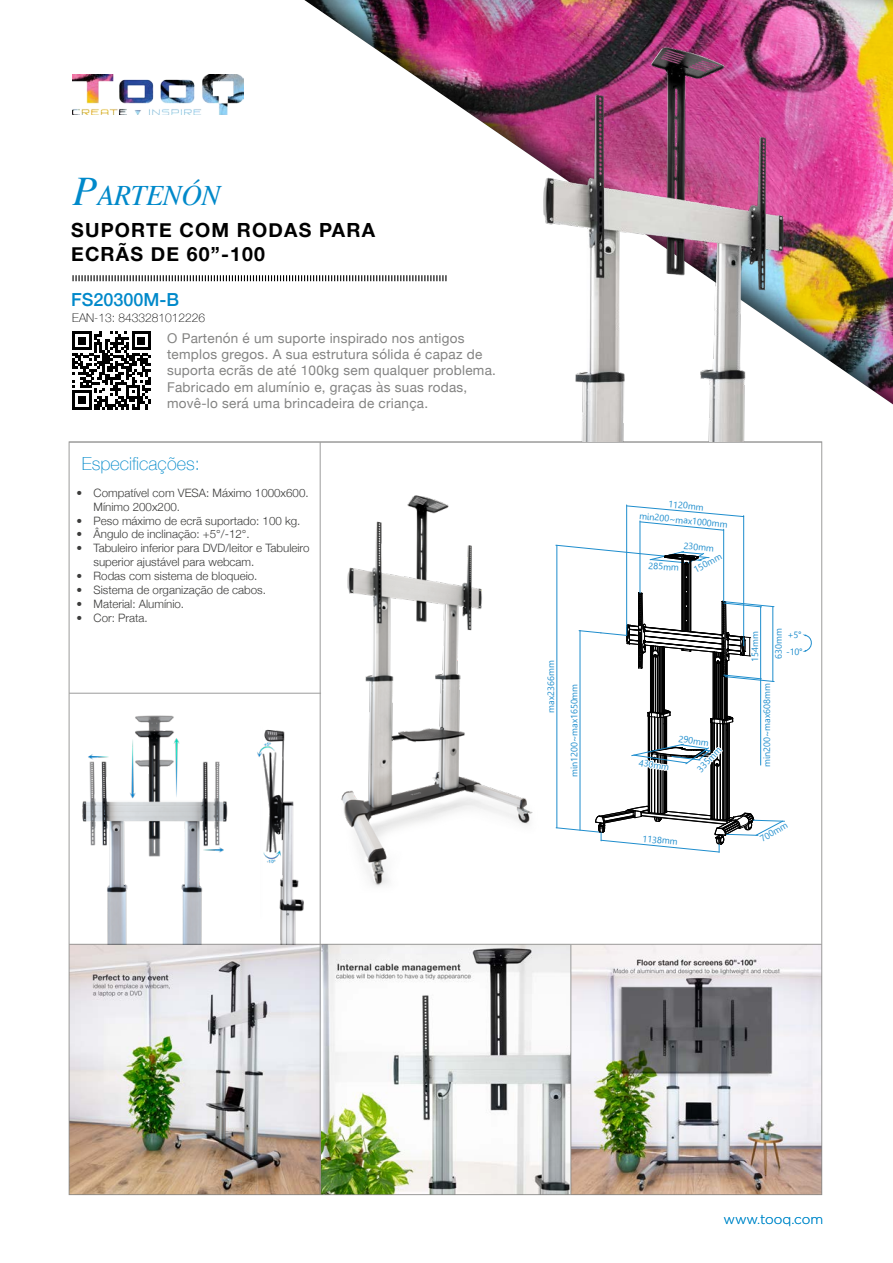
<style>
.page{position:relative;width:893px;height:1263px;background:#fff}
.page>*{position:absolute;margin:0;border:0;box-sizing:border-box;transform-origin:0 0}
.t1{font:italic 28.35px "Times";letter-spacing:-.015em;color:#0089ca}
.t2{font:700 19.5px/24px "Helvetica Neue";letter-spacing:.06em;color:#000}
.t3{font:100 18px "Helvetica Neue";color:#0089ca}
.t4{font:500 18px "Helvetica Neue";color:#0089ca}
.Estilo_de_párrafo_1{font:13.5px/16.2px "Helvetica Neue";letter-spacing:.02em;color:#838382}
.t5{font:300 13.5px "Gotham";letter-spacing:-.01em;color:#0089ca}
.t6{font:100 12px "Helvetica Neue";color:#000}
.t7{font:300 11.55px/13.8px "Helvetica Neue";color:#3c3c3b}
.t8{font:9.15px/17.7px "Leelawadee";color:#1e8dcd}
.s1{font-size:40.5px}
</style>
<div class="page">
<img style="left:71px;top:945px;width:749px;height:248px">
<hr style="left:571px;top:945px;width:1px;height:250px;background:#838382">
<hr style="left:320px;top:442px;width:1px;height:753px;background:#838382">
<hr style="left:69px;top:442px;width:753px;height:1px;background:#838382">
<hr style="left:69px;top:693px;width:252px;height:1px;background:#838382">
<hr style="left:69px;top:944px;width:753px;height:1px;background:#838382">
<div style="left:284px;top:0;width:609px;height:415px;background:#000;opacity:.75"></div>
<img style="left:72px;top:74px;width:172px;height:41px">
<img style="left:70px;top:693px;width:250px;height:251px">
<svg style="left:72px;top:275px;width:374px;height:6px"></svg>
<hr style="left:648px;top:716px;width:1px;height:96px;background:#000">
<hr style="left:649px;top:716px;width:1px;height:96px;background:#000">
<hr style="left:650px;top:646px;width:1px;height:66px;background:#000">
<hr style="left:651px;top:757px;width:1px;height:56px;background:#000">
<hr style="left:651px;top:717px;width:1px;height:34px;background:#000">
<hr style="left:651px;top:646px;width:1px;height:66px;background:#000">
<hr style="left:652px;top:646px;width:1px;height:66px;background:#000">
<hr style="left:653px;top:656px;width:1px;height:56px;background:#000">
<hr style="left:654px;top:717px;width:1px;height:34px;background:#000">
<hr style="left:654px;top:760px;width:1px;height:53px;background:#000">
<hr style="left:655px;top:657px;width:1px;height:55px;background:#000">
<hr style="left:657px;top:656px;width:1px;height:57px;background:#000">
<hr style="left:657px;top:717px;width:1px;height:33px;background:#000">
<hr style="left:657px;top:755px;width:1px;height:58px;background:#000">
<hr style="left:658px;top:717px;width:1px;height:33px;background:#000">
<hr style="left:658px;top:755px;width:1px;height:58px;background:#000">
<hr style="left:659px;top:647px;width:1px;height:66px;background:#000">
<hr style="left:660px;top:647px;width:1px;height:66px;background:#000">
<hr style="left:660px;top:717px;width:1px;height:33px;background:#000">
<hr style="left:660px;top:755px;width:1px;height:58px;background:#000">
<hr style="left:661px;top:647px;width:1px;height:66px;background:#000">
<hr style="left:662px;top:717px;width:1px;height:32px;background:#000">
<hr style="left:662px;top:755px;width:1px;height:58px;background:#000">
<hr style="left:662px;top:647px;width:1px;height:66px;background:#000">
<hr style="left:663px;top:717px;width:1px;height:32px;background:#000">
<hr style="left:663px;top:755px;width:1px;height:58px;background:#000">
<hr style="left:663px;top:647px;width:1px;height:66px;background:#000">
<hr style="left:664px;top:647px;width:1px;height:66px;background:#000">
<hr style="left:664px;top:756px;width:1px;height:56px;background:#000">
<hr style="left:664px;top:717px;width:1px;height:31px;background:#000">
<hr style="left:665px;top:717px;width:1px;height:32px;background:#000">
<hr style="left:665px;top:756px;width:1px;height:57px;background:#000">
<hr style="left:666px;top:716px;width:1px;height:33px;background:#000">
<hr style="left:666px;top:756px;width:1px;height:56px;background:#000">
<hr style="left:711px;top:723px;width:1px;height:96px;background:#000">
<hr style="left:712px;top:723px;width:1px;height:96px;background:#000">
<hr style="left:713px;top:652px;width:1px;height:66px;background:#000">
<hr style="left:714px;top:763px;width:1px;height:56px;background:#000">
<hr style="left:714px;top:723px;width:1px;height:38px;background:#000">
<hr style="left:714px;top:652px;width:1px;height:66px;background:#000">
<hr style="left:715px;top:652px;width:1px;height:66px;background:#000">
<hr style="left:716px;top:663px;width:1px;height:55px;background:#000">
<hr style="left:717px;top:723px;width:1px;height:36px;background:#000">
<hr style="left:717px;top:766px;width:1px;height:53px;background:#000">
<hr style="left:718px;top:663px;width:1px;height:56px;background:#000">
<hr style="left:720px;top:663px;width:1px;height:56px;background:#000">
<hr style="left:720px;top:724px;width:1px;height:96px;background:#000">
<hr style="left:721px;top:653px;width:1px;height:66px;background:#000">
<hr style="left:722px;top:676px;width:1px;height:43px;background:#000">
<hr style="left:723px;top:724px;width:1px;height:96px;background:#000">
<hr style="left:724px;top:676px;width:1px;height:44px;background:#000">
<hr style="left:724px;top:724px;width:1px;height:96px;background:#000">
<hr style="left:725px;top:676px;width:1px;height:43px;background:#000">
<hr style="left:725px;top:724px;width:1px;height:96px;background:#000">
<hr style="left:726px;top:662px;width:1px;height:57px;background:#000">
<hr style="left:727px;top:661px;width:1px;height:58px;background:#000">
<hr style="left:727px;top:723px;width:1px;height:96px;background:#000">
<hr style="left:728px;top:723px;width:1px;height:96px;background:#000">
<hr style="left:729px;top:723px;width:1px;height:96px;background:#000">
<svg style="left:647px;top:709px;width:24px;height:16px"></svg>
<svg style="left:710px;top:716px;width:23px;height:15px"></svg>
<hr style="left:580px;top:631px;width:1px;height:199px;background:#1e8dcd">
<hr style="left:640px;top:521px;width:1px;height:72px;background:#1e8dcd">
<hr style="left:723px;top:529px;width:1px;height:72px;background:#1e8dcd">
<hr style="left:760px;top:607px;width:1px;height:158px;background:#1e8dcd">
<hr style="left:626px;top:505px;width:1px;height:130px;background:#1e8dcd">
<hr style="left:743px;top:516px;width:1px;height:130px;background:#1e8dcd">
<svg style="left:626px;top:505px;width:119px;height:26px"></svg>
<hr style="left:557px;top:545px;width:1px;height:283px;background:#1e8dcd">
<svg style="left:556px;top:806px;width:229px;height:46px"></svg>
<svg style="left:555px;top:545px;width:220px;height:137px"></svg>
<hr style="left:687px;top:564px;width:1px;height:67px;background:#000">
<hr style="left:688px;top:564px;width:1px;height:67px;background:#000">
<svg style="left:631px;top:738px;width:94px;height:55px"></svg>
<svg style="left:802px;top:634px;width:10px;height:18px"></svg>
<img style="left:508px;top:39px;width:323px;height:403px">
<img style="left:341px;top:495px;width:192px;height:392px">
<svg style="left:72px;top:331px;width:79px;height:78px"></svg>
<p class="t1" style="left:72px;top:171px;width:149px"><span class="s1">P</span>ARTENÓN</p>
<p class="t2" style="left:71px;top:219px;width:305px">SUPORTE COM RODAS PARA<br>ECRÃS DE 60”-100</p>
<p class="t4" style="left:71px;top:286px;width:110px">FS20300M-B</p>
<p class="t6" style="left:72px;top:309px;width:134px">EAN-13: 8433281012226</p>
<p class="Estilo_de_párrafo_1" style="left:167px;top:331px;width:330px">O Partenón é um suporte inspirado nos antigos templos gregos. A sua estrutura sólida é capaz de suporta ecrãs de até 100kg sem qualquer problema.<br>Fabricado em alumínio e, graças às suas rodas, movê-lo será uma brincadeira de criança.</p>
<p class="t3" style="left:82px;top:450px;width:119px">Especificações:</p>
<p class="t7" style="left:94px;top:485px;width:217px;text-indent:-17px">• Compatível com VESA: Máximo 1000x600.<br>Mínimo 200x200.</p>
<p class="t7" style="left:77px;top:513px;width:225px">• Peso máximo de ecrã suportado: 100 kg.</p>
<p class="t7" style="left:77px;top:526px;width:175px">• Ângulo de inclinação: +5°/-12°.</p>
<p class="t7" style="left:94px;top:540px;width:217px;text-indent:-17px">• Tabuleiro inferior para DVD/leitor e Tabuleiro superior ajustável para webcam.</p>
<p class="t7" style="left:77px;top:568px;width:182px">• Rodas com sistema de bloqueio.</p>
<p class="t7" style="left:77px;top:582px;width:191px">• Sistema de organização de cabos.</p>
<p class="t7" style="left:77px;top:596px;width:109px">• Material: Alumínio.</p>
<p class="t7" style="left:77px;top:610px;width:73px">• Cor: Prata.</p>
<p class="t8" style="left:542px;top:713px;width:54px;rotate:-90deg">max2366mm</p>
<p class="t8" style="left:566px;top:777px;width:95px;rotate:-90deg">min1200~max1650mm</p>
<p class="t8" style="left:669px;top:495px;width:37px;rotate:5deg">1120mm</p>
<p class="t8" style="left:640px;top:507px;width:90px;rotate:6deg">min200~max1000mm</p>
<p class="t8" style="left:684px;top:537px;width:32px;rotate:5deg">230mm</p>
<p class="t8" style="left:649px;top:556px;width:32px;rotate:5deg">285mm</p>
<p class="t8" style="left:690px;top:562px;width:32px;rotate:-28deg">150mm</p>
<p class="t8" style="left:640px;top:754px;width:32px;rotate:9deg">430mm</p>
<p class="t8" style="left:680px;top:730px;width:32px;rotate:9deg">290mm</p>
<p class="t8" style="left:692px;top:764px;width:32px;rotate:-47deg">335mm</p>
<p class="t8" style="left:746px;top:662px;width:32px;rotate:-90deg">m451 m</p>
<p class="t8" style="left:770px;top:659px;width:32px;rotate:-90deg">630mm</p>
<p class="t8" style="left:787px;top:626px;width:18px;rotate:1deg">+5° -10°</p>
<p class="t8" style="left:758px;top:767px;width:85px;rotate:-90deg">m ~002n i m m806xa m</p>
<p class="t8" style="left:643px;top:829px;width:37px;rotate:6deg">1138mm</p>
<p class="t8" style="left:756px;top:832px;width:32px;rotate:-31deg">700mm</p>
<p class="t5" style="left:724px;top:1211px;width:101px">www.tooq.com</p>
</div>
